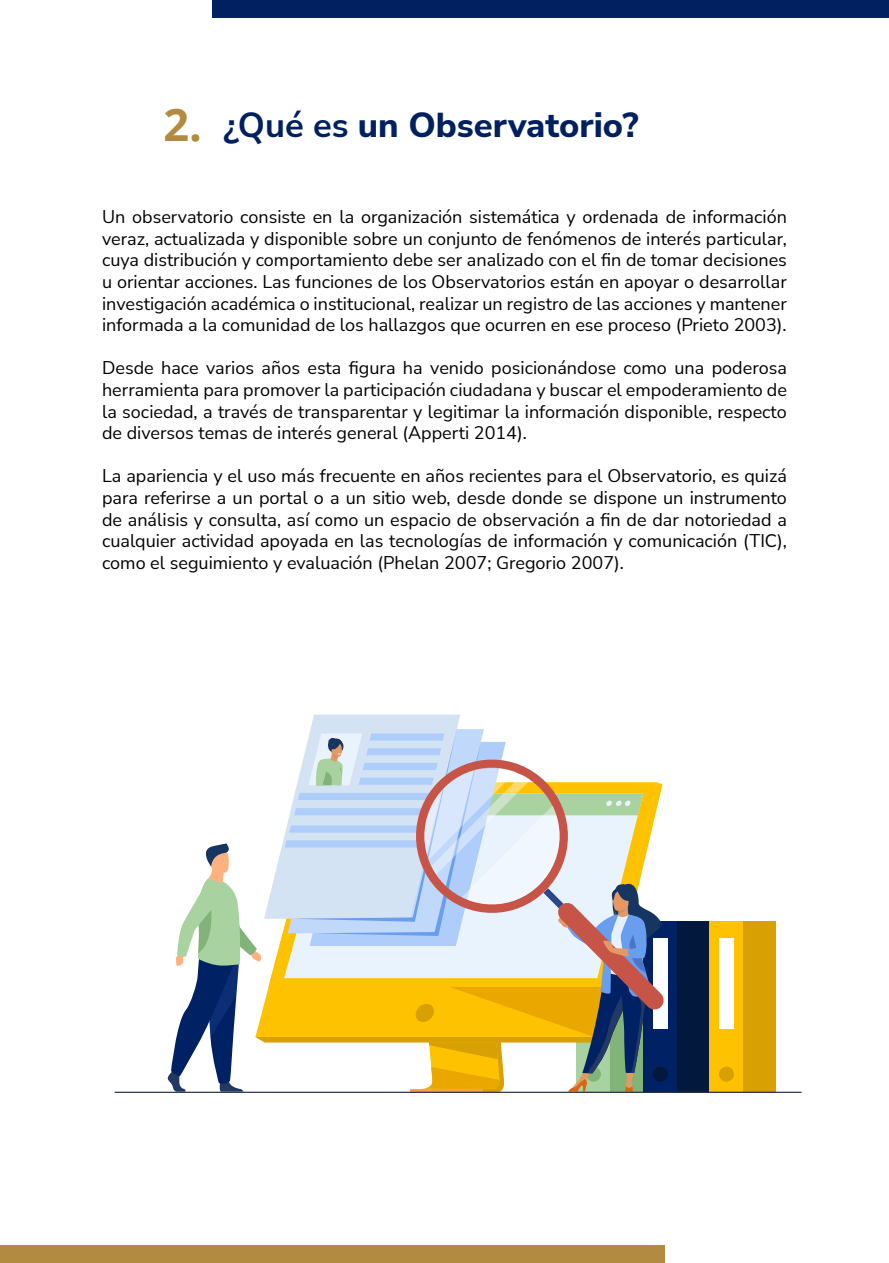
<style>
.page{position:relative;width:889px;height:1263px;background:#fff}
.page>*{position:absolute;margin:0;border:0;box-sizing:border-box;transform-origin:0 0}
.t1{font:700 45px "Open Sans";color:#b28b40}
.t2{font:800 34.5px "Nunito Sans";color:#002060}
.t3{font:18px/21.6px "Nunito Sans";color:#000;text-align:justify}
.s1{font-weight:700}
</style>
<div class="page">
<div style="left:213px;top:0;width:676px;height:17px;background:#002060"></div>
<div style="left:0;top:1246px;width:665px;height:17px;background:#b28b40"></div>
<div style="left:664px;top:921px;width:46px;height:171px;background:#02193d"></div>
<div style="left:643px;top:921px;width:33px;height:171px;background:#002164"></div>
<svg style="left:653px;top:1066px;width:15px;height:16px"></svg>
<div style="left:653px;top:938px;width:15px;height:90px;background:#fff"></div>
<div style="left:730px;top:921px;width:46px;height:171px;background:#d8a003"></div>
<div style="left:709px;top:921px;width:33px;height:171px;background:#ffc200"></div>
<div style="left:719px;top:1066px;width:15px;height:16px;background:#d8a003;border-radius:50%"></div>
<div style="left:719px;top:938px;width:15px;height:90px;background:#fff"></div>
<svg style="left:167px;top:714px;width:497px;height:378px"></svg>
<hr style="left:114px;top:1092px;width:687px;height:1px;background:#283250">
<p class="t1" style="left:163px;top:93px;width:40px">2.</p>
<p class="t2" style="left:224px;top:101px;width:416px"><span class="s1">¿Qué es</span> un Observatorio?</p>
<p class="t3" style="left:102px;top:205px;width:686px">Un observatorio consiste en la organización sistemática y ordenada de información veraz, actualizada y disponible sobre un conjunto de fenómenos de interés particular, cuya distribución y comportamiento debe ser analizado con el fin de tomar decisiones u orientar acciones. Las funciones de los Observatorios están en apoyar o desarrollar investigación académica o institucional, realizar un registro de las acciones y mantener informada a la comunidad de los hallazgos que ocurren en ese proceso (Prieto 2003).</p>
<p class="t3" style="left:102px;top:357px;width:686px">Desde hace varios años esta figura ha venido posicionándose como una poderosa herramienta para promover la participación ciudadana y buscar el empoderamiento de la sociedad, a través de transparentar y legitimar la información disponible, respecto de diversos temas de interés general (Apperti 2014).</p>
<p class="t3" style="left:102px;top:465px;width:686px">La apariencia y el uso más frecuente en años recientes para el Observatorio, es quizá para referirse a un portal o a un sitio web, desde donde se dispone un instrumento de análisis y consulta, así como un espacio de observación a fin de dar notoriedad a cualquier actividad apoyada en las tecnologías de información y comunicación (TIC), como el seguimiento y evaluación (Phelan 2007; Gregorio 2007).</p>
</div>
